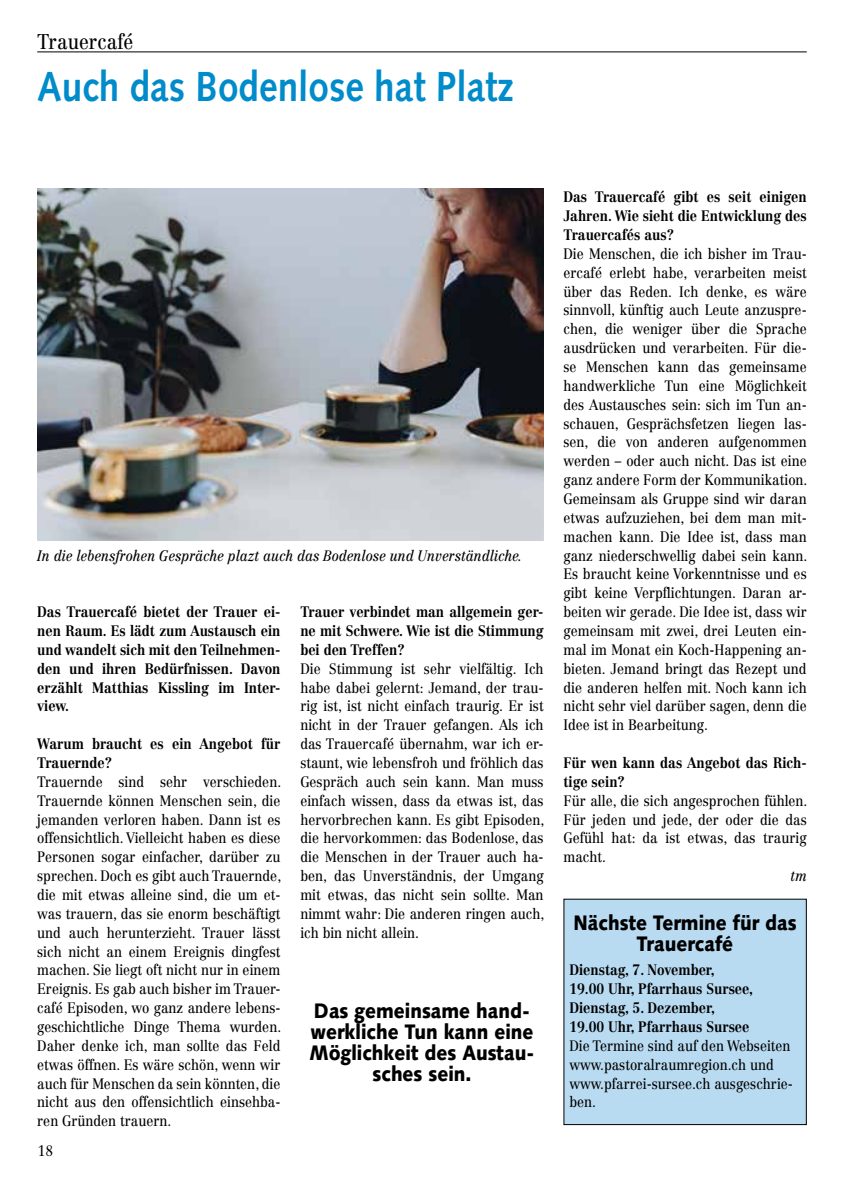
<style>
.page{position:relative;width:844px;height:1191px;background:#fff}
.page>*{position:absolute;margin:0;border:0;box-sizing:border-box;transform-origin:0 0}
.t1{font:700 42px "Syntax LT Std";color:#008bcb;scale:.88 1}
.t2{font:900 21px/21px "Syntax LT Std";color:#000;text-align:center;scale:.88 1}
.t3{font:21px "Centennial LT Std";color:#000;scale:.88 1}
.t4{font:14.88px/18.9px "Centennial LT Std";color:#000;text-align:justify;scale:.88 1}
.t5{font:700 14.88px/18.9px "Centennial LT Std";color:#000;text-align:justify;scale:.88 1}
.t6{font:italic 14.88px "Centennial LT Std";color:#000;scale:.88 1}
</style>
<div class="page">
<hr style="left:37px;top:52px;width:769px;height:1px;background:#000">
<div style="left:563px;top:899px;width:243px;height:225px;background:#b9dbf2"></div>
<img style="left:37px;top:189px;width:506px;height:351px">
<h2 class="t3" style="left:37px;top:29px;width:111px">Trauercafé</h2>
<h1 class="t1" style="left:37px;top:63px;width:543px">Auch das Bodenlose hat Platz</h1>
<p class="t6" style="left:37px;top:546px;width:552px">In die lebensfrohen Gespräche plazt auch das Bodenlose und Unverständliche.</p>
<p class="t5" style="left:37px;top:602px;width:278px">Das Trauercafé bietet der Trauer ei&shy;nen Raum. Es lädt zum Austausch ein und wandelt sich mit den Teilnehmen&shy;den und ihren Bedürfnissen. Davon erzählt Matthias Kissling im Inter&shy;view.</p>
<p class="t5" style="left:37px;top:734px;width:278px">Warum braucht es ein Angebot für<br>Trauernde?</p>
<p class="t4" style="left:37px;top:772px;width:279px">Trauernde sind sehr verschieden.<br>Trauernde können Menschen sein, die jemanden verloren haben. Dann ist es offensichtlich. Vielleicht haben es diese Personen sogar einfacher, darüber zu sprechen. Doch es gibt auch Trauernde, die mit etwas alleine sind, die um et&shy;was trauern, das sie enorm beschäftigt und auch herunterzieht. Trauer lässt sich nicht an einem Ereignis dingfest machen. Sie liegt oft nicht nur in einem Ereignis. Es gab auch bisher im Trauer&shy;café Episoden, wo ganz andere lebens&shy;geschichtliche Dinge Thema wurden.<br>Daher denke ich, man sollte das Feld etwas öffnen. Es wäre schön, wenn wir auch für Menschen da sein könnten, die nicht aus den offensichtlich einsehba&shy;ren Gründen trauern.</p>
<p class="t4" style="left:38px;top:1141px;width:19px">18</p>
<p class="t5" style="left:300px;top:602px;width:278px">Trauer verbindet man allgemein ger&shy;ne mit Schwere. Wie ist die Stimmung bei den Treffen?</p>
<p class="t4" style="left:300px;top:659px;width:279px">Die Stimmung ist sehr vielfältig. Ich habe dabei gelernt: Jemand, der trau&shy;rig ist, ist nicht einfach traurig. Er ist nicht in der Trauer gefangen. Als ich das Trauercafé übernahm, war ich er&shy;staunt, wie lebensfroh und fröhlich das Gespräch auch sein kann. Man muss einfach wissen, dass da etwas ist, das hervorbrechen kann. Es gibt Episoden, die hervorkommen: das Bodenlose, das die Menschen in der Trauer auch ha&shy;ben, das Unverständnis, der Umgang mit etwas, das nicht sein sollte. Man nimmt wahr: Die anderen ringen auch, ich bin nicht allein.</p>
<h2 class="t2" style="left:309px;top:1000px;width:257px">Das gemeinsame hand&shy;werkliche Tun kann eine<br>Möglichkeit des Austau&shy;sches sein.</h2>
<p class="t5" style="left:563px;top:187px;width:278px">Das Trauercafé gibt es seit einigen Jahren. Wie sieht die Entwicklung des Trauercafés aus?</p>
<p class="t4" style="left:563px;top:244px;width:279px">Die Menschen, die ich bisher im Trau&shy;ercafé erlebt habe, verarbeiten meist über das Reden. Ich denke, es wäre sinnvoll, künftig auch Leute anzuspre&shy;chen, die weniger über die Sprache ausdrücken und verarbeiten. Für die&shy;se Menschen kann das gemeinsame handwerkliche Tun eine Möglichkeit des Austausches sein: sich im Tun an&shy;schauen, Gesprächsfetzen liegen las&shy;sen, die von anderen aufgenommen werden – oder auch nicht. Das ist eine ganz andere Form der Kommunikation.<br>Gemeinsam als Gruppe sind wir daran etwas aufzuziehen, bei dem man mit&shy;machen kann. Die Idee ist, dass man ganz niederschwellig dabei sein kann.<br>Es braucht keine Vorkenntnisse und es gibt keine Verpflichtungen. Daran ar&shy;beiten wir gerade. Die Idee ist, dass wir gemeinsam mit zwei, drei Leuten ein&shy;mal im Monat ein Koch-Happening an&shy;bieten. Jemand bringt das Rezept und die anderen helfen mit. Noch kann ich nicht sehr viel darüber sagen, denn die Idee ist in Bearbeitung.</p>
<p class="t5" style="left:563px;top:753px;width:278px">Für wen kann das Angebot das Rich&shy;tige sein?</p>
<p class="t4" style="left:563px;top:791px;width:279px">Für alle, die sich angesprochen fühlen.<br>Für jeden und jede, der oder die das Gefühl hat: da ist etwas, das traurig macht.</p>
<p class="t6" style="left:790px;top:867px;width:20px">tm</p>
<h2 class="t2" style="left:573px;top:912px;width:255px">Nächste Termine für das<br>Trauercafé</h2>
<p class="t5" style="left:569px;top:960px;width:210px;text-align:left">Dienstag, 7. November,<br>19.00 Uhr, Pfarrhaus Sursee,<br>Dienstag, 5. Dezember,<br>19.00 Uhr, Pfarrhaus Sursee</p>
<p class="t4" style="left:569px;top:1036px;width:255px;text-align:left">Die Termine sind auf den Webseiten www.pastoralraumregion.ch und www.pfarrei-sursee.ch ausgeschrie&shy;ben.</p>
</div>
